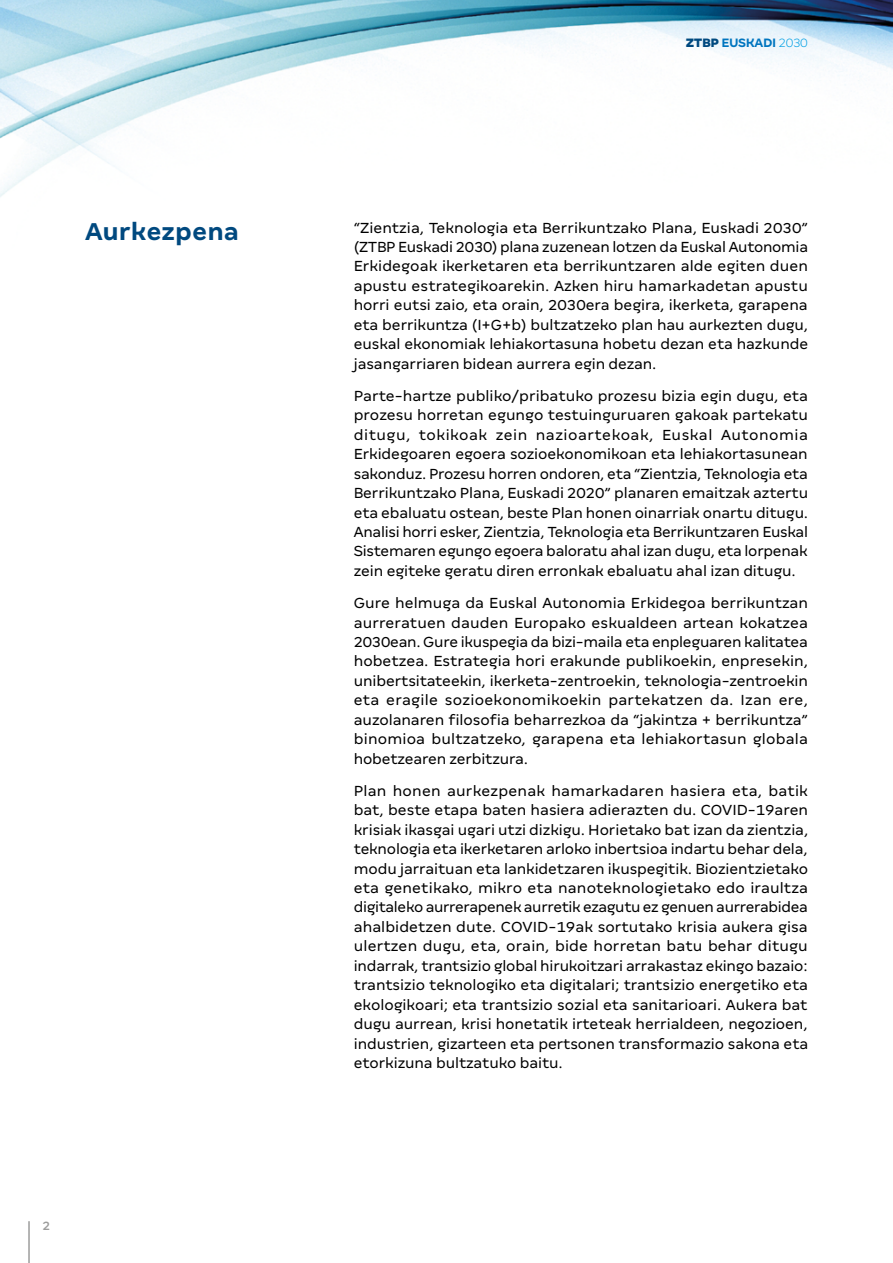
<style>
.page{position:relative;width:893px;height:1263px;background:#fff}
.page>*{position:absolute;margin:0;border:0;box-sizing:border-box;transform-origin:0 0}
.t1{font:700 27px "Margem";color:#00497f}
.t2{font:16.2px/19.5px "Margem";letter-spacing:-.005em;color:#000;text-align:justify}
.t3{font:700 13.5px "Margem";letter-spacing:-.03em;color:#0075bf}
.t4{font:500 13.5px "Margem Rounded";color:#9d9d9c}
.s1{font-weight:900;color:#00497f}
.s2{font-weight:300;color:#009fe3}
</style>
<div class="page">
<hr style="left:28px;top:1221px;width:2px;height:42px;background:#9d9d9c">
<img style="left:0;top:0;width:893px;height:197px">
<h1 class="t1" style="left:85px;top:215px;width:156px">Aurkezpena</h1>
<p class="t4" style="left:43px;top:1218px;width:9px">2</p>
<p class="t3" style="left:686px;top:34px;width:123px"><span class="s1">ZTBP</span> EUSKADI <span class="s2">2030</span></p>
<p class="t2" style="left:354px;top:218px;width:456px">“Zientzia, Teknologia eta Berrikuntzako Plana, Euskadi 2030” (ZTBP Euskadi 2030) plana zuzenean lotzen da Euskal Autonomia Erkidegoak ikerketaren eta berrikuntzaren alde egiten duen apustu estrategikoarekin. Azken hiru hamarkadetan apustu horri eutsi zaio, eta orain, 2030era begira, ikerketa, garapena eta berrikuntza (I+G+b) bultzatzeko plan hau aurkezten dugu, euskal ekonomiak lehiakortasuna hobetu dezan eta hazkunde jasangarriaren bidean aurrera egin dezan.</p>
<p class="t2" style="left:354px;top:386px;width:456px">Parte-hartze publiko/pribatuko prozesu bizia egin dugu, eta prozesu horretan egungo testuinguruaren gakoak partekatu ditugu, tokikoak zein nazioartekoak, Euskal Autonomia Erkidegoaren egoera sozioekonomikoan eta lehiakortasunean sakonduz. Prozesu horren ondoren, eta “Zientzia, Teknologia eta Berrikuntzako Plana, Euskadi 2020” planaren emaitzak aztertu eta ebaluatu ostean, beste Plan honen oinarriak onartu ditugu.<br>Analisi horri esker, Zientzia, Teknologia eta Berrikuntzaren Euskal Sistemaren egungo egoera baloratu ahal izan dugu, eta lorpenak zein egiteke geratu diren erronkak ebaluatu ahal izan ditugu.</p>
<p class="t2" style="left:354px;top:593px;width:456px">Gure helmuga da Euskal Autonomia Erkidegoa berrikuntzan aurreratuen dauden Europako eskualdeen artean kokatzea 2030ean. Gure ikuspegia da bizi-maila eta enpleguaren kalitatea hobetzea. Estrategia hori erakunde publikoekin, enpresekin, unibertsitateekin, ikerketa-zentroekin, teknologia-zentroekin eta eragile sozioekonomikoekin partekatzen da. Izan ere, auzolanaren filosofia beharrezkoa da “jakintza + berrikuntza” binomioa bultzatzeko, garapena eta lehiakortasun globala hobetzearen zerbitzura.</p>
<p class="t2" style="left:354px;top:781px;width:456px">Plan honen aurkezpenak hamarkadaren hasiera eta, batik bat, beste etapa baten hasiera adierazten du. COVID-19aren krisiak ikasgai ugari utzi dizkigu. Horietako bat izan da zientzia, teknologia eta ikerketaren arloko inbertsioa indartu behar dela, modu jarraituan eta lankidetzaren ikuspegitik. Biozientzietako eta genetikako, mikro eta nanoteknologietako edo iraultza digitaleko aurrerapenek aurretik ezagutu ez genuen aurrerabidea ahalbidetzen dute. COVID-19ak sortutako krisia aukera gisa ulertzen dugu, eta, orain, bide horretan batu behar ditugu indarrak, trantsizio global hirukoitzari arrakastaz ekingo bazaio: trantsizio teknologiko eta digitalari; trantsizio energetiko eta ekologikoari; eta trantsizio sozial eta sanitarioari. Aukera bat dugu aurrean, krisi honetatik irteteak herrialdeen, negozioen, industrien, gizarteen eta pertsonen transformazio sakona eta etorkizuna bultzatuko baitu.</p>
</div>
